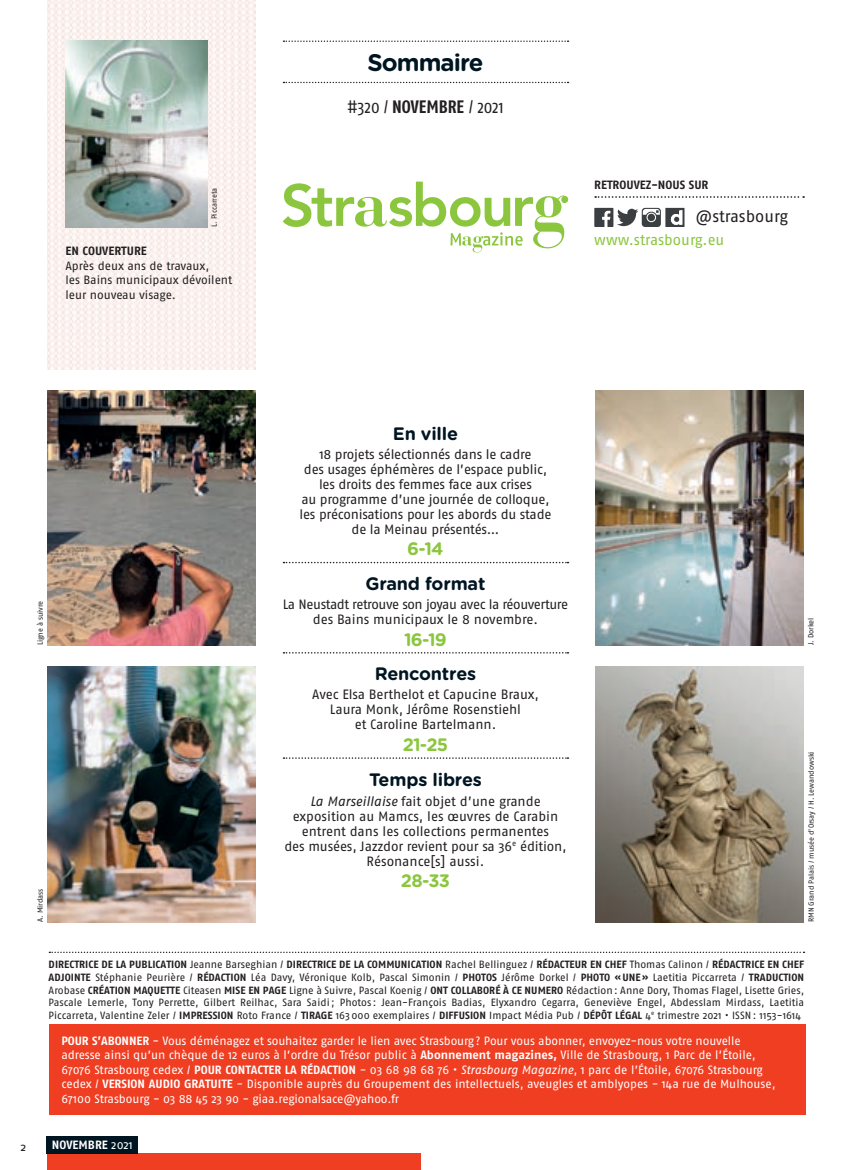
<style>
.page{position:relative;width:851px;height:1170px;background:#fff}
.page>*{position:absolute;margin:0;border:0;box-sizing:border-box;transform-origin:0 0}
.t1{font:700 24px "Gotham Rounded";letter-spacing:-.04em;color:#001522}
.t2{font:700 18px "Gotham Rounded";letter-spacing:-.01em;color:#001522}
.t3{font:700 18px "Gotham Rounded";letter-spacing:-.045em;color:#8bc63e}
.t4{font:18px "Fago Co";color:#231f20}
.t5{font:16.5px "Fago No";letter-spacing:-.005em;color:#231f20}
.t6{font:15px "Fago No";color:#8bc63e}
.t7{font:13.5px/15px "Fago No";letter-spacing:-.015em;color:#231f20;text-align:center}
.t8{font:12px/14.4px "Fago No";letter-spacing:-.01em;color:#fff}
.t9{font:12px/14.4px "Fago No";color:#231f20}
.t10{font:700 12px "Fago No";color:#231f20}
.t11{font:700 12px "Fago No";color:#fff}
.t12{font:11.1px "Fago Ex";color:#231f20}
.t13{font:10.5px/12.6px "Fago No";color:#231f20;text-align:justify}
.t14{font:7.5px "Fago No";letter-spacing:-.015em;color:#231f20}
.s1{font-weight:700}
.s2{font-style:italic}
.s3{font-weight:400}
</style>
<div class="page">
<img style="left:47px;top:0;width:208px;height:369px">
<svg style="left:282px;top:181px;width:286px;height:71px"></svg>
<svg style="left:283px;top:82px;width:285px;height:1px"></svg>
<svg style="left:283px;top:41px;width:285px;height:1px"></svg>
<svg style="left:49px;top:951px;width:755px;height:1px"></svg>
<svg style="left:595px;top:196px;width:209px;height:2px"></svg>
<svg style="left:594px;top:208px;width:90px;height:19px"></svg>
<img style="left:595px;top:666px;width:208px;height:255px">
<img style="left:47px;top:666px;width:208px;height:255px">
<img style="left:595px;top:390px;width:208px;height:255px">
<img style="left:47px;top:390px;width:208px;height:255px">
<div style="left:49px;top:1024px;width:756px;height:90px;background:#ef3e22"></div>
<svg style="left:283px;top:561px;width:285px;height:2px"></svg>
<svg style="left:283px;top:652px;width:285px;height:1px"></svg>
<svg style="left:283px;top:757px;width:285px;height:1px"></svg>
<div style="left:47px;top:1153px;width:373px;height:16px;background:#ef3e22"></div>
<img style="left:65px;top:41px;width:142px;height:187px">
<div style="left:47px;top:1135px;width:91px;height:18px;background:#001522"></div>
<h1 class="t1" style="left:367px;top:45px;width:118px">Sommaire</h1>
<p class="t14" style="left:210px;top:227px;width:41px;rotate:-90deg">L. Piccarreta</p>
<p class="t10" style="left:65px;top:244px;width:83px">EN COUVERTURE</p>
<p class="t9" style="left:65px;top:258px;width:168px">Après deux ans de travaux,<br>les Bains municipaux dévoilent leur nouveau visage.</p>
<p class="t14" style="left:36px;top:645px;width:46px;rotate:-90deg">Ligne à suivre</p>
<p class="t14" style="left:36px;top:921px;width:35px;rotate:-90deg">A. Mirdass</p>
<h2 class="t4" style="left:347px;top:96px;width:158px">#320 / <span class="s1">NOVEMBRE</span> / 2021</h2>
<p class="t10" style="left:594px;top:178px;width:116px">RETROUVEZ-NOUS SUR</p>
<h3 class="t5" style="left:695px;top:207px;width:94px">@strasbourg</h3>
<h3 class="t6" style="left:594px;top:231px;width:131px">www.strasbourg.eu</h3>
<h2 class="t2" style="left:393px;top:420px;width:67px">En ville</h2>
<p class="t7" style="left:299px;top:446px;width:253px">18 projets sélectionnés dans le cadre<br>des usages éphémères de l’espace public, les droits des femmes face aux crises<br>au programme d’une journée de colloque, les préconisations pour les abords du stade de la Meinau présentés…</p>
<h2 class="t3" style="left:407px;top:536px;width:38px">6-14</h2>
<h2 class="t2" style="left:365px;top:570px;width:121px">Grand format</h2>
<p class="t7" style="left:283px;top:596px;width:287px">La Neustadt retrouve son joyau avec la réouverture des Bains municipaux le 8 novembre.</p>
<h2 class="t3" style="left:404px;top:626px;width:44px">16-19</h2>
<h2 class="t2" style="left:374px;top:660px;width:103px">Rencontres</h2>
<p class="t7" style="left:312px;top:687px;width:228px">Avec Elsa Berthelot et Capucine Braux,<br>Laura Monk, Jérôme Rosenstiehl<br>et Caroline Bartelmann.</p>
<h2 class="t3" style="left:402px;top:731px;width:47px">21-25</h2>
<h2 class="t2" style="left:369px;top:766px;width:114px">Temps libres</h2>
<p class="t7" style="left:284px;top:793px;width:283px"><span class="s2">La Marseillaise</span> fait objet d’une grande exposition au Mamcs, les œuvres de Carabin entrent dans les collections permanentes<br>des musées, Jazzdor revient pour sa 36<sup>e</sup> édition, Résonance[s] aussi.</p>
<h2 class="t3" style="left:401px;top:867px;width:51px">28-33</h2>
<p class="t14" style="left:806px;top:645px;width:29px;rotate:-90deg">J. Dorkel</p>
<p class="t14" style="left:806px;top:921px;width:172px;rotate:-90deg">RMN Grand Palais / musée d'Orsay / H. Lewandowski</p>
<p class="t13" style="left:49px;top:958px;width:757px"><span class="s1">DIRECTRICE DE LA PUBLICATION</span> Jeanne Barseghian / <span class="s1">DIRECTRICE DE LA COMMUNICATION</span> Rachel Bellinguez / <span class="s1">RÉDACTEUR EN CHEF</span> Thomas Calinon / <span class="s1">RÉDACTRICE EN CHEF ADJOINTE</span> Stéphanie Peurière / <span class="s1">RÉDACTION</span> Léa Davy, Véronique Kolb, Pascal Simonin / <span class="s1">PHOTOS</span> Jérôme Dorkel / <span class="s1">PHOTO «UNE»</span> Laetitia Piccarreta / <span class="s1">TRADUCTION </span>Arobase <span class="s1">CRÉATION MAQUETTE</span> Citeasen <span class="s1">MISE EN PAGE</span> Ligne à Suivre, Pascal Koenig / <span class="s1">ONT COLLABORÉ À CE NUMERO</span> Rédaction: Anne Dory, Thomas Flagel, Lisette Gries, Pascale Lemerle, Tony Perrette, Gilbert Reilhac, Sara Saidi; Photos : Jean-François Badias, Elyxandro Cegarra, Geneviève Engel, Abdesslam Mirdass, Laetitia Piccarreta, Valentine Zeler / <span class="s1">IMPRESSION</span> Roto France / <span class="s1">TIRAGE</span> 163000 exemplaires / <span class="s1">DIFFUSION</span> Impact Média Pub / <span class="s1">DÉPÔT LÉGAL</span> 4<sup>e</sup> trimestre 2021 • ISSN: 1153-1614</p>
<p class="t8" style="left:61px;top:1033px;width:715px"><span class="s1">POUR S’ABONNER</span> - Vous déménagez et souhaitez garder le lien avec Strasbourg? Pour vous abonner, envoyez-nous votre nouvelle adresse ainsi qu’un chèque de 12 euros à l’ordre du Trésor public à <span class="s1">Abonnement magazines,</span> Ville de Strasbourg, 1 Parc de l’Étoile, 67076 Strasbourg cedex / <span class="s1">POUR CONTACTER LA RÉDACTION</span> - 03 68 98 68 76 • <span class="s2">Strasbourg Magazine</span>, 1 parc de l’Étoile, 67076 Strasbourg cedex / <span class="s1">VERSION AUDIO GRATUITE</span> - Disponible auprès du Groupement des intellectuels, aveugles et amblyopes - 14a rue de Mulhouse, 67100 Strasbourg - 03 88 45 23 90 - giaa.regionalsace@yahoo.fr</p>
<p class="t12" style="left:20px;top:1140px;width:7px">2</p>
<p class="t11" style="left:52px;top:1137px;width:82px">NOVEMBRE <span class="s3">2021</span></p>
</div>
